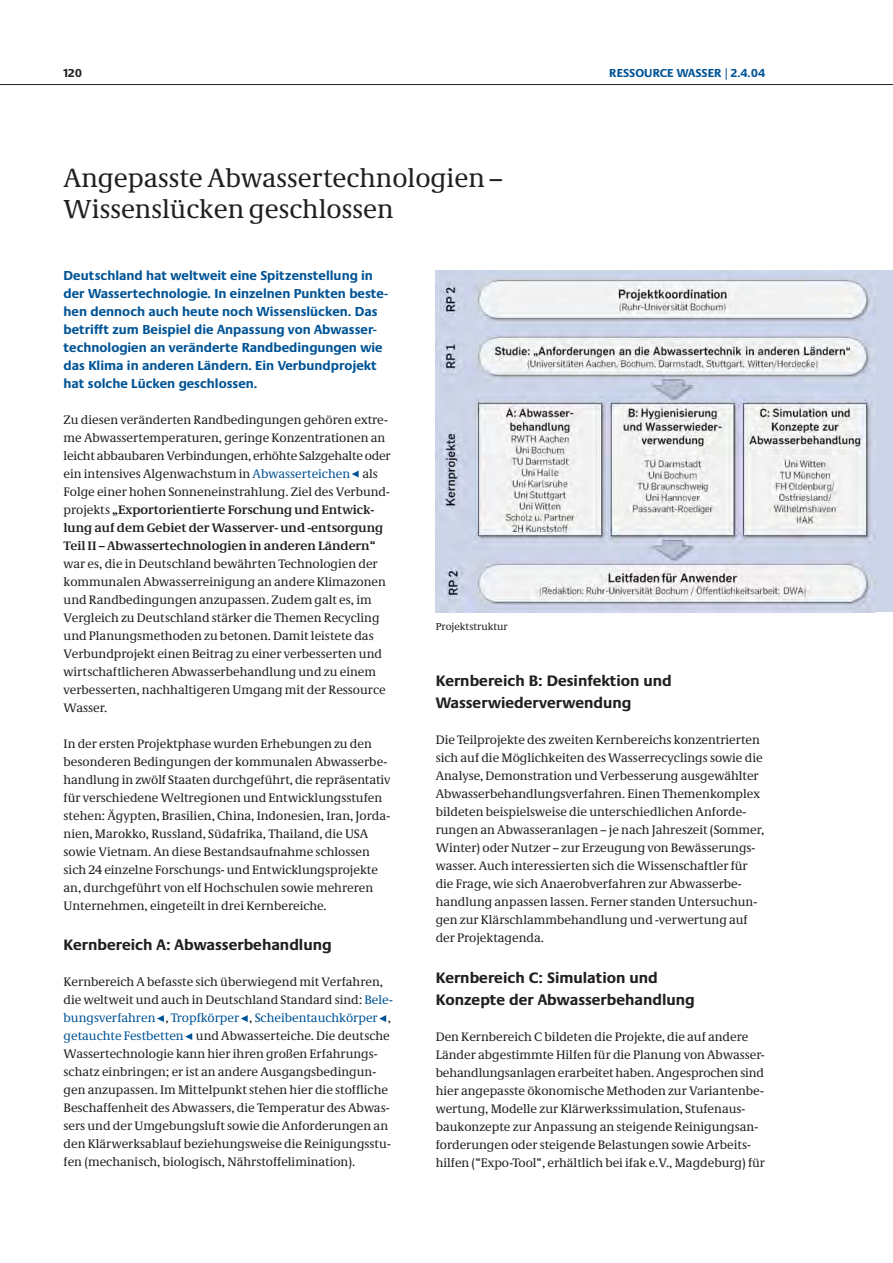
<style>
.page{position:relative;width:893px;height:1263px;background:#fff}
.page>*{position:absolute;margin:0;border:0;box-sizing:border-box;transform-origin:0 0}
.t1{font:27px/31.5px "Neue Demos";color:#231f20}
.t2{font:700 15.75px/22.5px "Neue Praxis";color:#231f20}
.t3{font:700 13.5px/18px "Neue Praxis";color:#005496}
.t4{font:12.75px/18px "Neue Demos";color:#231f20}
.t5{font:700 12px "Neue Praxis";letter-spacing:.005em;color:#005496}
.t6{font:700 12px "Neue Praxis";color:#231f20}
.t7{font:10.5px "Neue Demos";color:#231f20}
.s1{color:#005496}
.s2{font-weight:700}
</style>
<div class="page">
<svg style="left:241px;top:1015px;width:7px;height:7px"></svg>
<svg style="left:379px;top:1015px;width:7px;height:7px"></svg>
<svg style="left:185px;top:1033px;width:7px;height:7px"></svg>
<svg style="left:157px;top:1015px;width:7px;height:7px"></svg>
<svg style="left:352px;top:471px;width:7px;height:7px"></svg>
<hr style="left:0;top:84px;width:892px;height:1px;background:#231f20">
<div style="left:436px;top:270px;width:456px;height:342px;background:#ccd4e8"></div>
<img style="left:438px;top:278px;width:438px;height:334px">
<p class="t6" style="left:64px;top:68px;width:20px">120</p>
<p class="t5" style="left:609px;top:68px;width:157px">RESSOURCE WASSER | 2.4.04</p>
<h1 class="t1" style="left:64px;top:165px;width:440px">Angepasste Abwassertechnologien –<br>Wissenslücken geschlossen</h1>
<p class="t3" style="left:64px;top:267px;width:326px">Deutschland hat weltweit eine Spitzenstellung in der Wassertechnologie. In einzelnen Punkten beste&shy;hen dennoch auch heute noch Wissenslücken. Das betrifft zum Beispiel die Anpassung von Abwasser&shy;technologien an veränderte Randbedingungen wie das Klima in anderen Ländern. Ein Verbundprojekt hat solche Lücken geschlossen.</p>
<p class="t4" style="left:64px;top:411px;width:329px">Zu diesen veränderten Randbedingungen gehören extre&shy;me Abwassertemperaturen, geringe Konzentrationen an leicht abbaubaren Verbindungen, erhöhte Salzgehalte oder ein intensives Algenwachstum in <span class="s1">Abwasserteichen</span> als Folge einer hohen Sonneneinstrahlung. Ziel des Verbund&shy;projekts <span class="s2">„Exportorientierte Forschung und Entwick&shy;lung auf dem Gebiet der Wasserver- und -entsorgung Teil II – Abwassertechnologien in anderen Ländern“</span></p>
<p class="t4" style="left:64px;top:555px;width:324px">war es, die in Deutschland bewährten Technologien der kommunalen Abwasserreinigung an andere Klimazonen und Randbedingungen anzupassen. Zudem galt es, im Vergleich zu Deutschland stärker die Themen Recycling und Planungsmethoden zu betonen. Damit leistete das Verbundprojekt einen Beitrag zu einer verbesserten und wirtschaftlicheren Abwasserbehandlung und zu einem verbesserten, nachhaltigeren Umgang mit der Ressource Wasser.</p>
<p class="t4" style="left:64px;top:735px;width:328px">In der ersten Projektphase wurden Erhebungen zu den besonderen Bedingungen der kommunalen Abwasserbe&shy;handlung in zwölf Staaten durchgeführt, die repräsentativ für verschiedene Weltregionen und Entwicklungsstufen stehen: Ägypten, Brasilien, China, Indonesien, Iran, Jorda&shy;nien, Marokko, Russland, Südafrika, Thailand, die USA sowie Vietnam. An diese Bestandsaufnahme schlossen sich 24 einzelne Forschungs- und Entwicklungsprojekte an, durchgeführt von elf Hochschulen sowie mehreren Unternehmen, eingeteilt in drei Kernbereiche.</p>
<p class="t2" style="left:64px;top:935px;width:269px">Kernbereich A: Abwasserbehandlung</p>
<p class="t4" style="left:64px;top:974px;width:331px">Kernbereich A befasste sich überwiegend mit Verfahren, die weltweit und auch in Deutschland Standard sind: <span class="s1">Bele&shy;bungsverfahren</span> , <span class="s1">Tropfkörper</span> , <span class="s1">Scheibentauchkörper</span> , <span class="s1">getauchte Festbetten</span> und Abwasserteiche. Die deutsche Wassertechnologie kann hier ihren großen Erfahrungs&shy;schatz einbringen; er ist an andere Ausgangsbedingun&shy;gen anzupassen. Im Mittelpunkt stehen hier die stoffliche Beschaffenheit des Abwassers, die Temperatur des Abwas&shy;sers und der Umgebungsluft sowie die Anforderungen an den Klärwerksablauf beziehungsweise die Reinigungsstu&shy;fen (mechanisch, biologisch, Nährstoffelimination).</p>
<p class="t7" style="left:436px;top:623px;width:74px">Projektstruktur</p>
<p class="t2" style="left:436px;top:670px;width:238px">Kernbereich B: Desinfektion und<br>Wasserwiederverwendung</p>
<p class="t4" style="left:436px;top:732px;width:330px">Die Teilprojekte des zweiten Kernbereichs konzentrierten sich auf die Möglichkeiten des Wasserrecyclings sowie die Analyse, Demonstration und Verbesserung ausgewählter Abwasserbehandlungsverfahren. Einen Themenkomplex bildeten beispielsweise die unterschiedlichen Anforde&shy;rungen an Abwasseranlagen – je nach Jahreszeit (Sommer, Winter) oder Nutzer – zur Erzeugung von Bewässerungs&shy;wasser. Auch interessierten sich die Wissenschaftler für die Frage, wie sich Anaerobverfahren zur Abwasserbe&shy;handlung anpassen lassen. Ferner standen Untersuchun&shy;gen zur Klärschlammbehandlung und -verwertung auf der Projektagenda.</p>
<p class="t2" style="left:436px;top:967px;width:260px">Kernbereich C: Simulation und<br>Konzepte der Abwasserbehandlung</p>
<p class="t4" style="left:436px;top:1029px;width:331px">Den Kernbereich C bildeten die Projekte, die auf andere Länder abgestimmte Hilfen für die Planung von Abwasser&shy;behandlungsanlagen erarbeitet haben. Angesprochen sind hier angepasste ökonomische Methoden zur Variantenbe&shy;wertung, Modelle zur Klärwerkssimulation, Stufenaus&shy;baukonzepte zur Anpassung an steigende Reinigungsan&shy;forderungen oder steigende Belastungen sowie Arbeits&shy;hilfen (“Expo-Tool“, erhältlich bei ifak e.V., Magdeburg) für</p>
</div>
